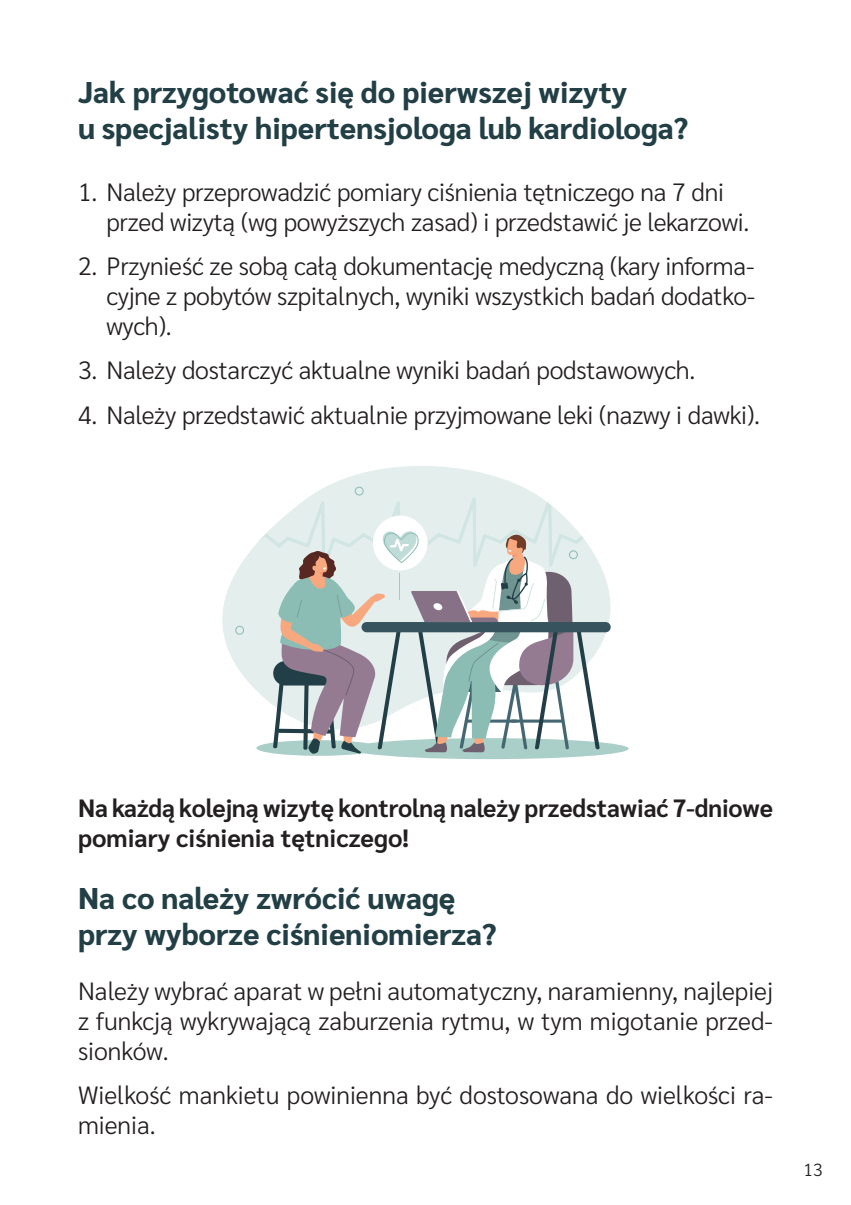
<style>
.page{position:relative;width:851px;height:1205px;background:#fff}
.page>*{position:absolute;margin:0;border:0;box-sizing:border-box;transform-origin:0 0}
.t1{font:800 30px/36px "Sarabun";color:#223f46}
.t2{font:300 25px/30px "Sarabun";letter-spacing:-.01em;color:#231f20;text-align:justify}
.t3{font:700 25px/30px "Sarabun";letter-spacing:-.005em;color:#231f20}
.t4{font:300 17.5px "Sarabun";color:#231f20}
</style>
<div class="page">
<svg style="left:222px;top:466px;width:300px;height:222px"></svg>
<svg style="left:235px;top:626px;width:9px;height:9px"></svg>
<svg style="left:254px;top:487px;width:374px;height:272px"></svg>
<p class="t1" style="left:78px;top:75px;width:611px">Jak przygotować się do pierwszej wizyty<br>u specjalisty hipertensjologa lub kardiologa?</p>
<p class="t2" style="left:106px;top:177px;width:644px;text-indent:-28px">1. Należy przeprowadzić pomiary ciśnienia tętniczego na 7 dni przed wizytą (wg powyższych zasad) i przedstawić je lekarzowi.</p>
<p class="t2" style="left:106px;top:252px;width:650px;text-indent:-28px">2. Przynieść ze sobą całą dokumentację medyczną (kary informa&shy;cyjne z pobytów szpitalnych, wyniki wszystkich badań dodatko&shy;wych).</p>
<p class="t2" style="left:78px;top:356px;width:619px">3. Należy dostarczyć aktualne wyniki badań podstawowych.</p>
<p class="t2" style="left:78px;top:400px;width:683px">4. Należy przedstawić aktualnie przyjmowane leki (nazwy i dawki).</p>
<p class="t3" style="left:78px;top:793px;width:696px">Na każdą kolejną wizytę kontrolną należy przedstawiać 7-dniowe pomiary ciśnienia tętniczego!</p>
<p class="t1" style="left:78px;top:880px;width:420px">Na co należy zwrócić uwagę przy wyborze ciśnieniomierza?</p>
<p class="t2" style="left:78px;top:976px;width:696px">Należy wybrać aparat w pełni automatyczny, naramienny, najlepiej z funkcją wykrywającą zaburzenia rytmu, w tym migotanie przed&shy;sionków.</p>
<p class="t2" style="left:78px;top:1080px;width:696px">Wielkość mankietu powinienna być dostosowana do wielkości ra&shy;mienia.</p>
<p class="t4" style="left:803px;top:1160px;width:21px">13</p>
</div>
